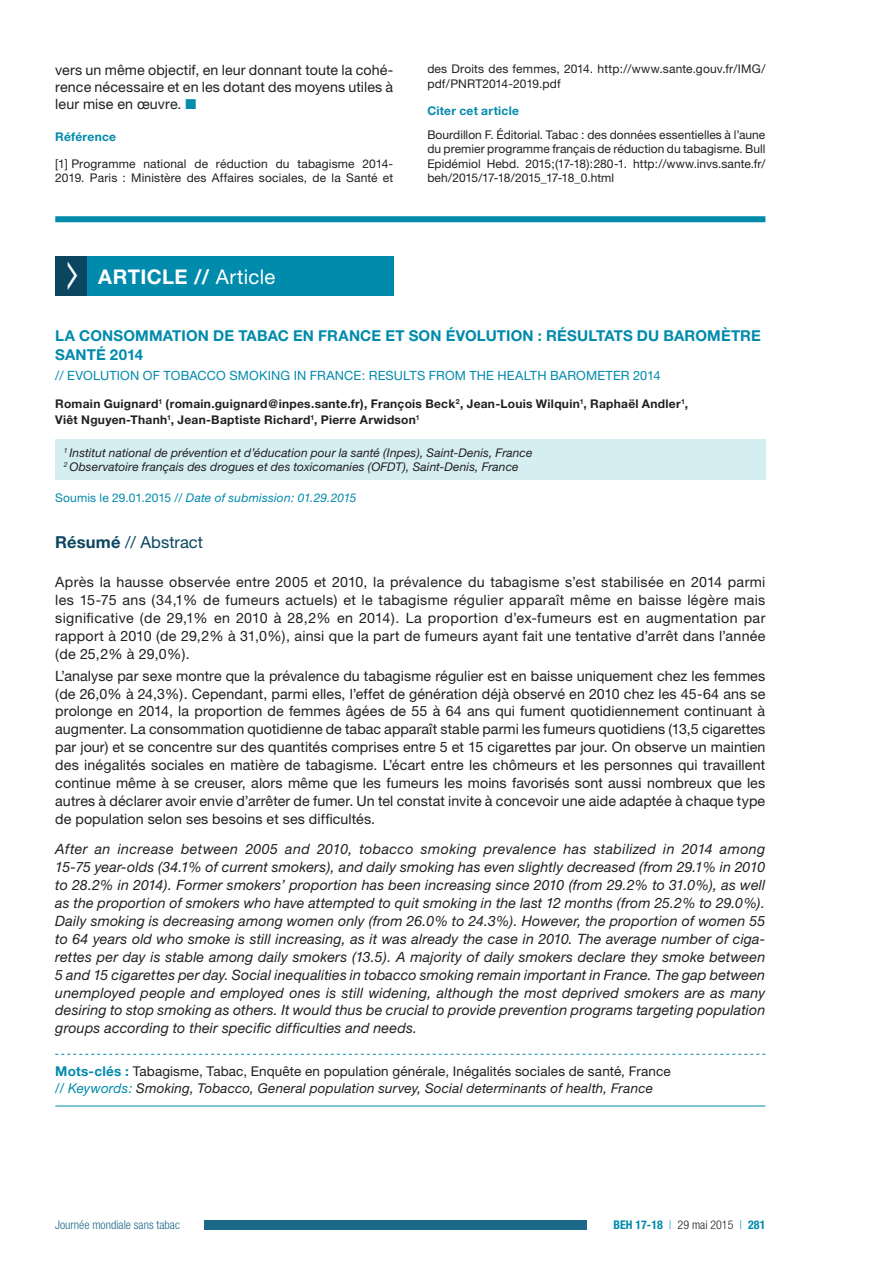
<style>
.page{position:relative;width:893px;height:1263px;background:#fff}
.page>*{position:absolute;margin:0;border:0;box-sizing:border-box;transform-origin:0 0}
.t1{font:700 20.25px "Helvetica Neue";letter-spacing:.02em;color:#fff}
.t2{font:16.5px "Helvetica Neue";letter-spacing:.005em;color:#0b4660}
.t3{font:700 15px/18.8px "Helvetica Neue";letter-spacing:.01em;color:#008aac}
.t4{font:14.25px/17.9px "Helvetica Neue";letter-spacing:.01em;color:#231f20;text-align:justify}
.t5{font:italic 14.25px/17.9px "Helvetica Neue";letter-spacing:.01em;color:#231f20;text-align:justify}
.t6{font:13.5px/17px "Helvetica Neue";letter-spacing:.01em;color:#231f20}
.t7{font:12.75px "Helvetica Neue";letter-spacing:.01em;color:#008aac}
.t8{font:12px/14.4px "Helvetica Neue";letter-spacing:.01em;color:#231f20}
.t9{font:italic 12px/14.4px "Helvetica Neue";letter-spacing:.005em;color:#231f20}
.t10{font:700 12px/15.1px "Helvetica Neue";letter-spacing:.025em;color:#231f20}
.t11{font:italic 12px "Helvetica Neue";letter-spacing:.015em;color:#008aac}
.t12{font:300 condensed 12px "Helvetica Neue LT Std";color:#1c6889}
.t13{font:700 12px "Helvetica Neue";letter-spacing:.025em;color:#008aac}
.t14{font:700 condensed 12px "Helvetica Neue";color:#008aac}
.s1{color:#008aac}
.s2{font-weight:400}
.s3{font-style:normal}
.s4{font-weight:700}
.s5{font-weight:700;color:#008aac}
.s6{font-style:italic;color:#008aac}
.s7{font-style:italic}
.s8{font-family:"Helvetica Neue LT Std";font-weight:300}
.s9{font-family:"Helvetica Neue LT Std";font-weight:300;color:#231f20}
</style>
<div class="page">
<div style="left:204px;top:1220px;width:383px;height:10px;background:#1c6889"></div>
<div style="left:55px;top:216px;width:710px;height:6px;background:#008aac"></div>
<div style="left:55px;top:256px;width:35px;height:40px;background:#0b4660"></div>
<div style="left:87px;top:256px;width:306px;height:40px;background:#008aac"></div>
<svg style="left:55px;top:1054px;width:710px;height:1px"></svg>
<hr style="left:55px;top:1106px;width:710px;height:1px;background:#008aac">
<div style="left:55px;top:439px;width:710px;height:41px;background:#d5eef2"></div>
<p class="t4" style="left:55px;top:61px;width:340px;line-height:17.1px">vers un même objectif, en leur donnant toute la cohé&shy;rence nécessaire et en les dotant des moyens utiles à leur mise en œuvre. <span class="s1">■</span></p>
<p class="t13" style="left:55px;top:129px;width:62px">Référence</p>
<p class="t8" style="left:55px;top:156px;width:340px">[1] Programme national de réduction du tabagisme 2014-<br>2019. Paris : Ministère des Affaires sociales, de la Santé et</p>
<h1 class="t1" style="left:98px;top:264px;width:179px">ARTICLE // <span class="s2">Article</span></h1>
<p class="t8" style="left:427px;top:62px;width:339px">des Droits des femmes, 2014. http://www.sante.gouv.fr/IMG/ pdf/PNRT2014-2019.pdf</p>
<p class="t13" style="left:427px;top:104px;width:93px">Citer cet article</p>
<p class="t8" style="left:427px;top:127px;width:340px;text-align:justify">Bourdillon F. Éditorial. Tabac : des données essentielles à l’aune du premier programme français de réduction du tabagisme. Bull Epidémiol Hebd. 2015;(17-18):280-1. http://www.invs.sante.fr/ beh/2015/17-18/2015_17-18_0.html</p>
<p class="t3" style="left:55px;top:326px;width:707px">LA CONSOMMATION DE TABAC EN FRANCE ET SON ÉVOLUTION : RÉSULTATS DU BAROMÈTRE<br>SANTÉ 2014</p>
<p class="t7" style="left:55px;top:368px;width:607px">// EVOLUTION OF TOBACCO SMOKING IN FRANCE: RESULTS FROM THE HEALTH BAROMETER 2014</p>
<p class="t10" style="left:55px;top:396px;width:634px">Romain Guignard<sup>1</sup> (romain.guignard@inpes.sante.fr), François Beck<sup>2</sup>, Jean-Louis Wilquin<sup>1</sup>, Raphaël Andler<sup>1</sup>,<br>Viêt Nguyen-Thanh<sup>1</sup>, Jean-Baptiste Richard<sup>1</sup>, Pierre Arwidson<sup>1</sup></p>
<p class="t9" style="left:64px;top:445px;width:470px"><sup>1</sup> Institut national de prévention et d’éducation pour la santé (Inpes), Saint-Denis, France<br><sup>2</sup> Observatoire français des drogues et des toxicomanies (OFDT), Saint-Denis, France</p>
<p class="t11" style="left:55px;top:490px;width:303px"><span class="s3">Soumis le 29.01.2015 /</span>/ Date of submission: 01.29.2015</p>
<p class="t2" style="left:55px;top:532px;width:149px"><span class="s4">Résumé</span> // Abstract</p>
<p class="t4" style="left:55px;top:573px;width:712px">Après la hausse observée entre 2005 et 2010, la prévalence du tabagisme s’est stabilisée en 2014 parmi les 15-75 ans (34,1% de fumeurs actuels) et le tabagisme régulier apparaît même en baisse légère mais significative (de 29,1% en 2010 à 28,2% en 2014). La proportion d’ex-fumeurs est en augmentation par rapport à 2010 (de 29,2% à 31,0%), ainsi que la part de fumeurs ayant fait une tentative d’arrêt dans l’année (de 25,2% à 29,0%).</p>
<p class="t4" style="left:55px;top:666px;width:712px">L’analyse par sexe montre que la prévalence du tabagisme régulier est en baisse uniquement chez les femmes (de 26,0% à 24,3%). Cependant, parmi elles, l’effet de génération déjà observé en 2010 chez les 45-64 ans se prolonge en 2014, la proportion de femmes âgées de 55 à 64 ans qui fument quotidiennement continuant à augmenter. La consommation quotidienne de tabac apparaît stable parmi les fumeurs quotidiens (13,5 cigarettes par jour) et se concentre sur des quantités comprises entre 5 et 15 cigarettes par jour. On observe un maintien des inégalités sociales en matière de tabagisme. L’écart entre les chômeurs et les personnes qui travaillent continue même à se creuser, alors même que les fumeurs les moins favorisés sont aussi nombreux que les autres à déclarer avoir envie d’arrêter de fumer. Un tel constat invite à concevoir une aide adaptée à chaque type de population selon ses besoins et ses difficultés.</p>
<p class="t5" style="left:55px;top:840px;width:712px">After an increase between 2005 and 2010, tobacco smoking prevalence has stabilized in 2014 among 15-75 -year-olds (34.1% of current smokers), and daily smoking has even slightly decreased (from 29.1% in 2010 to 28.2% in 2014). Former smokers’ proportion has been increasing since 2010 (from 29.2% to 31.0%), as well as the proportion of smokers who have attempted to quit smoking in the last 12 months (from 25.2% to 29.0%).<br>Daily smoking is decreasing among women only (from 26.0% to 24.3%). However, the proportion of women 55 to 64 years old who smoke is still increasing, as it was already the case in 2010. The average number of ciga&shy;rettes per day is stable among daily smokers (13.5). A majority of daily smokers declare they smoke between 5 and 15 cigarettes per day. Social inequalities in tobacco smoking remain important in France. The gap between unemployed people and employed ones is still widening, although the most deprived smokers are as many desiring to stop smoking as others. It would thus be crucial to provide prevention programs targeting population groups according to their specific difficulties and needs.</p>
<p class="t6" style="left:55px;top:1062px;width:617px"><span class="s5">Mots-clés :</span> Tabagisme, Tabac, Enquête en population générale, Inégalités sociales de santé, France <span class="s6">// Keywords:</span> <span class="s7">Smoking, Tobacco, General population survey, Social determinants of health, France</span></p>
<p class="t12" style="left:55px;top:1218px;width:126px">Journée mondiale sans tabac</p>
<p class="t14" style="left:613px;top:1218px;width:153px">BEH 17-18 <span class="s8">|</span> <span class="s9">29 mai 2015</span> <span class="s8">|</span> 281</p>
</div>
